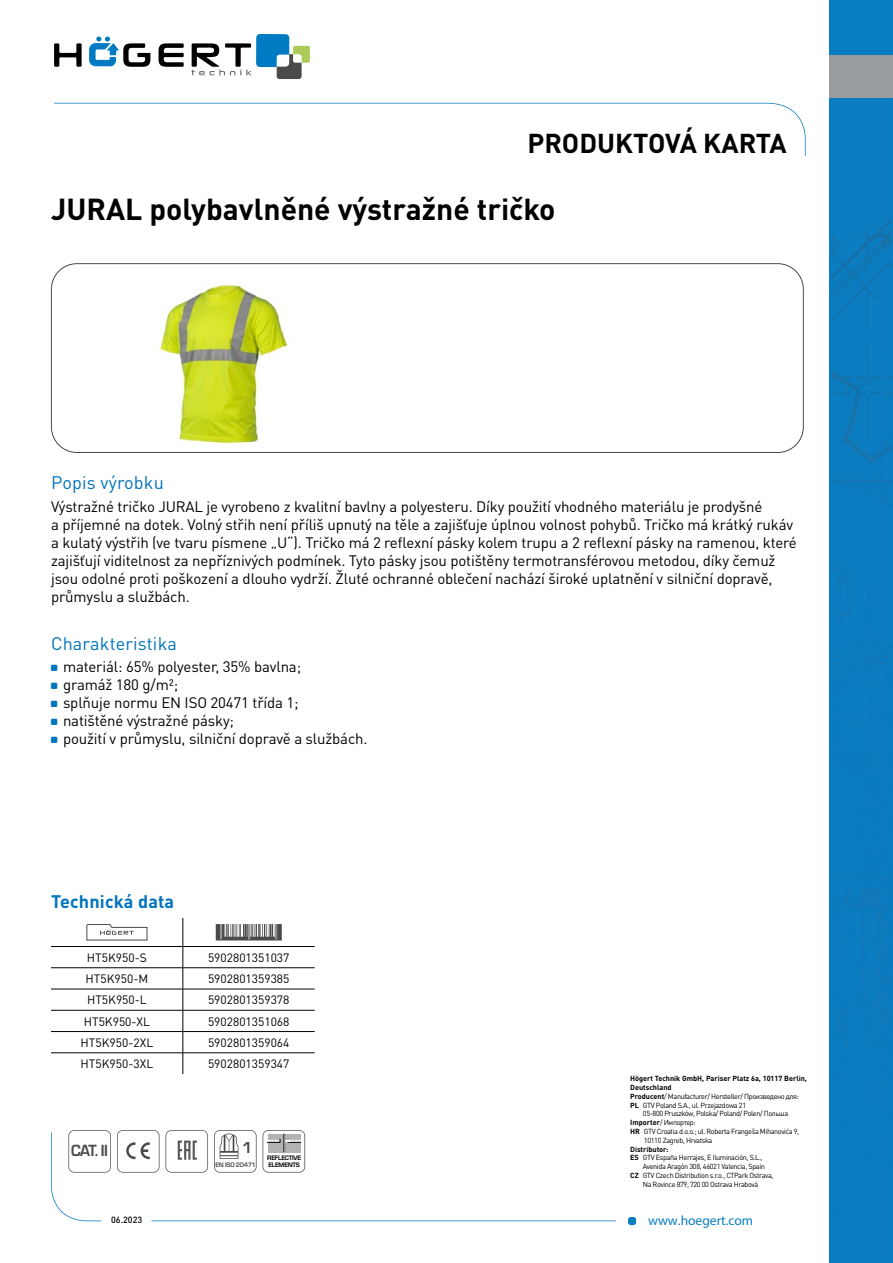
<style>
.page{position:relative;width:893px;height:1263px;background:#fff}
.page>*{position:absolute;margin:0;border:0;box-sizing:border-box;transform-origin:0 0}
.t1{font:700 30px "DIN Pro";color:#000}
.t2{font:700 27px "DIN Pro";color:#000}
.t3{font:18px "DIN Pro";letter-spacing:.01em;color:#0074bc}
.t4{font:700 18px "DIN Pro";letter-spacing:.01em;color:#0074bc}
.t5{font:15px/18px "DIN Pro";letter-spacing:-.01em;color:#000}
.t6{font:700 15px "Euromode";color:#4a4a49;scale:.93 1}
.t7{font:700 14.7px "Euromode";color:#4a4a49}
.t8{font:13.5px "Myriad Pro";color:#087dbf}
.t9{font:12px "DIN Pro";color:#000}
.t10{font:500 9px "DIN Pro";color:#000}
.t11{font:7.35px "DIN Pro";letter-spacing:-.05em;color:#000}
.t12{font:700 7.35px "DIN Pro";color:#000}
.t13{font:700 6px/7.1px "Euromode";letter-spacing:-.035em;color:#000}
.t14{font:700 6px "Euromode";letter-spacing:-.04em;color:#4a4a49}
.s1{font-weight:700}
</style>
<div class="page">
<svg style="left:54px;top:43px;width:28px;height:24px"></svg>
<svg style="left:159px;top:43px;width:25px;height:24px"></svg>
<svg style="left:89px;top:37px;width:61px;height:30px"></svg>
<svg style="left:191px;top:34px;width:119px;height:45px"></svg>
<svg style="left:54px;top:103px;width:752px;height:53px"></svg>
<div style="left:628px;top:1217px;width:8px;height:8px;background:#087dbf;border-radius:3px"></div>
<svg style="left:51px;top:1132px;width:565px;height:89px"></svg>
<div style="left:830px;top:0;width:63px;height:1263px;background:#087dbf"></div>
<img style="left:831px;top:273px;width:50px;height:56px">
<img style="left:867px;top:222px;width:24px;height:44px">
<img style="left:831px;top:222px;width:56px;height:42px">
<svg style="left:831px;top:341px;width:60px;height:565px"></svg>
<img style="left:863px;top:906px;width:28px;height:76px">
<img style="left:831px;top:877px;width:60px;height:2px">
<img style="left:848px;top:647px;width:43px;height:3px">
<div style="left:830px;top:56px;width:63px;height:42px;background:#999c9e"></div>
<div style="left:51px;top:263px;width:753px;height:190px;border:1px solid #4a4a49;border-radius:26px"></div>
<img style="left:141px;top:284px;width:167px;height:168px">
<hr style="left:51px;top:946px;width:132px;height:1px;background:#000">
<hr style="left:183px;top:946px;width:132px;height:1px;background:#000">
<hr style="left:51px;top:967px;width:132px;height:1px;background:#000">
<hr style="left:183px;top:967px;width:132px;height:1px;background:#000">
<hr style="left:51px;top:989px;width:132px;height:1px;background:#000">
<hr style="left:183px;top:989px;width:132px;height:1px;background:#000">
<hr style="left:51px;top:1010px;width:132px;height:1px;background:#000">
<hr style="left:183px;top:1010px;width:132px;height:1px;background:#000">
<hr style="left:51px;top:1031px;width:132px;height:1px;background:#000">
<hr style="left:183px;top:1031px;width:132px;height:1px;background:#000">
<hr style="left:51px;top:1052px;width:132px;height:1px;background:#000">
<hr style="left:183px;top:1052px;width:132px;height:1px;background:#000">
<svg style="left:183px;top:918px;width:1px;height:156px"></svg>
<svg style="left:86px;top:924px;width:61px;height:16px"></svg>
<svg style="left:216px;top:924px;width:66px;height:16px"></svg>
<svg style="left:68px;top:1130px;width:43px;height:42px"></svg>
<svg style="left:117px;top:1130px;width:42px;height:42px"></svg>
<svg style="left:165px;top:1130px;width:43px;height:42px"></svg>
<svg style="left:214px;top:1130px;width:43px;height:42px"></svg>
<svg style="left:263px;top:1130px;width:42px;height:42px"></svg>
<h2 class="t2" style="left:528px;top:121px;width:261px">PRODUKTOVÁ KARTA</h2>
<h1 class="t1" style="left:51px;top:184px;width:506px">JURAL polybavlněné výstražné tričko</h1>
<p class="t3" style="left:51px;top:471px;width:114px">Popis výrobku</p>
<p class="t5" style="left:51px;top:497px;width:747px">Výstražné tričko JURAL je vyrobeno z kvalitní bavlny a polyesteru. Díky použití vhodného materiálu je prodyšné<br>a příjemné na dotek. Volný střih není příliš upnutý na těle a zajišťuje úplnou volnost pohybů. Tričko má krátký rukáv a kulatý výstřih (ve tvaru písmene „U“). Tričko má 2 reflexní pásky kolem trupu a 2 reflexní pásky na ramenou, které zajišťují viditelnost za nepříznivých podmínek. Tyto pásky jsou potištěny termotransférovou metodou, díky čemuž jsou odolné proti poškození a dlouho vydrží. Žluté ochranné oblečení nachází široké uplatnění v silniční dopravě, průmyslu a službách.</p>
<p class="t3" style="left:51px;top:631px;width:127px">Charakteristika</p>
<p class="t5" style="left:63px;top:657px;width:306px">materiál: 65% polyester, 35% bavlna;<br>gramáž 180 g/m²;<br>splňuje normu EN ISO 20471 třída 1;<br>natištěné výstražné pásky;<br>použití v průmyslu, silniční dopravě a službách.</p>
<p class="t4" style="left:51px;top:886px;width:125px">Technická data</p>
<p class="t9" style="left:87px;top:949px;width:61px">HT5K950-S</p>
<p class="t9" style="left:208px;top:949px;width:83px">5902801351037</p>
<p class="t9" style="left:86px;top:970px;width:64px">HT5K950-M</p>
<p class="t9" style="left:208px;top:970px;width:83px">5902801359385</p>
<p class="t9" style="left:87px;top:992px;width:61px">HT5K950-L</p>
<p class="t9" style="left:208px;top:992px;width:83px">5902801359378</p>
<p class="t9" style="left:84px;top:1013px;width:68px">HT5K950-XL</p>
<p class="t9" style="left:208px;top:1013px;width:83px">5902801351068</p>
<p class="t9" style="left:81px;top:1034px;width:74px">HT5K950-2XL</p>
<p class="t9" style="left:208px;top:1034px;width:83px">5902801359064</p>
<p class="t9" style="left:81px;top:1055px;width:74px">HT5K950-3XL</p>
<p class="t9" style="left:208px;top:1055px;width:83px">5902801359347</p>
<p class="t6" style="left:71px;top:1142px;width:41px">CAT. II</p>
<p class="t7" style="left:242px;top:1139px;width:12px">1</p>
<p class="t14" style="left:216px;top:1161px;width:42px">EN ISO 20471</p>
<p class="t13" style="left:267px;top:1154px;width:35px">REFLECTIVE<br>ELEMENTS</p>
<p class="t12" style="left:630px;top:1072px;width:178px">Högert Technik GmbH, Pariser Platz 6a, 10117 Berlin,</p>
<p class="t12" style="left:630px;top:1081px;width:43px">Deutschland</p>
<p class="t11" style="left:630px;top:1091px;width:170px"><span class="s1">Producent</span>/ Manufacturer/ Hersteller/ Произведено для:</p>
<p class="t11" style="left:630px;top:1100px;width:117px"><span class="s1">PL</span> GTV Poland S.A., ul. Przejazdowa 21</p>
<p class="t11" style="left:643px;top:1109px;width:147px">05-800 Pruszków, Polska/ Poland/ Polen/ Польша</p>
<p class="t11" style="left:630px;top:1117px;width:67px"><span class="s1">Importer</span>/ Импортер:</p>
<p class="t11" style="left:630px;top:1126px;width:171px"><span class="s1">HR</span> GTV Croatia d.o.o.; ul. Roberta Frangeša Mihanovića 9,</p>
<p class="t11" style="left:644px;top:1135px;width:70px">10110 Zagreb, Hrvatska</p>
<p class="t12" style="left:630px;top:1143px;width:40px">Distributor:</p>
<p class="t11" style="left:630px;top:1153px;width:134px"><span class="s1">ES</span> GTV España Herrajes, E Iluminación, S.L.,</p>
<p class="t11" style="left:643px;top:1161px;width:124px">Avenida Aragón 308, 46021 Valencia, Spain</p>
<p class="t11" style="left:630px;top:1170px;width:145px"><span class="s1">CZ</span> GTV Czech Distribution s.r.o., CTPark Ostrava,</p>
<p class="t11" style="left:643px;top:1179px;width:117px">Na Rovince 879, 720 00 Ostrava Hrabová</p>
<p class="t10" style="left:111px;top:1213px;width:33px">06.2023</p>
<p class="t8" style="left:648px;top:1212px;width:107px">www.hoegert.com</p>
</div>
